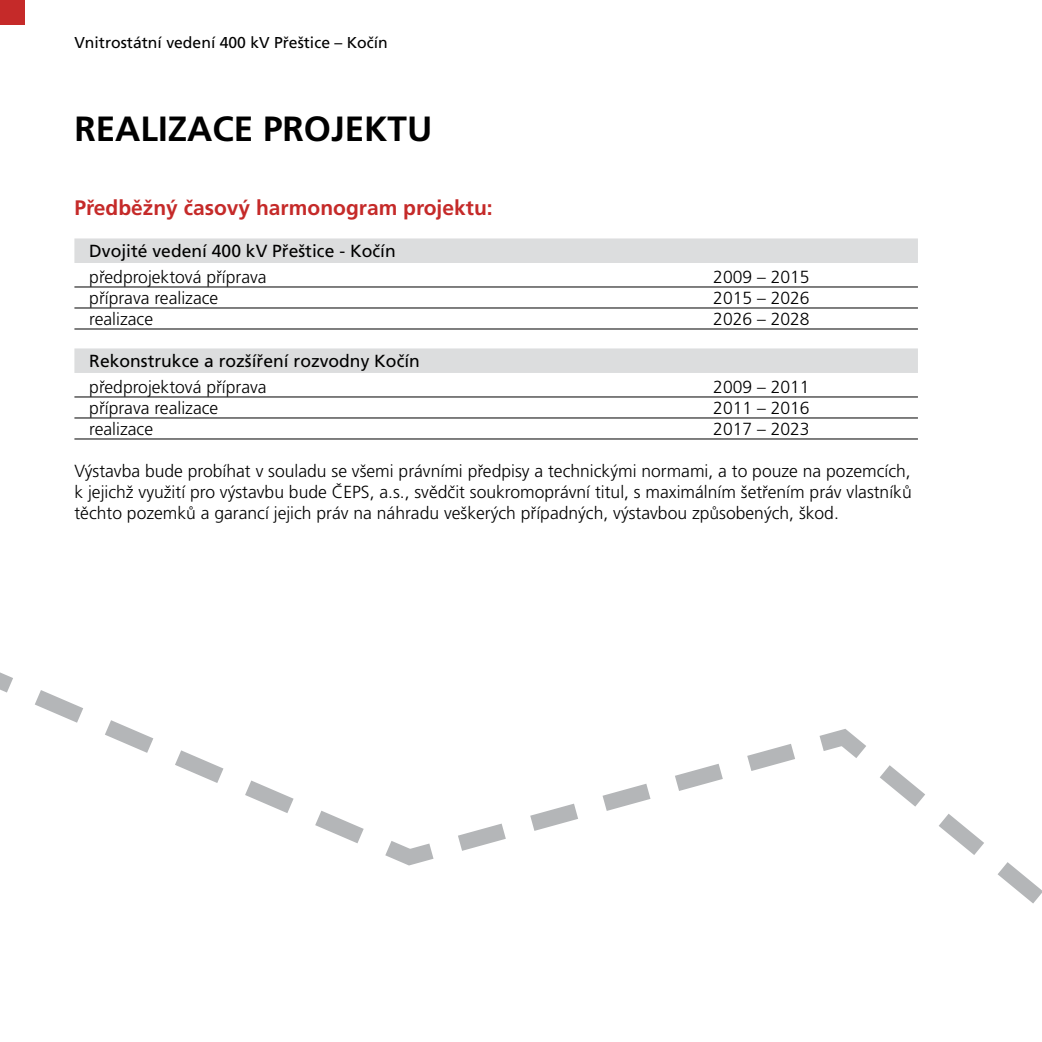
<style>
.page{position:relative;width:1042px;height:1042px;background:#fff}
.page>*{position:absolute;margin:0;border:0;box-sizing:border-box;transform-origin:0 0}
.t1{font:700 35px "Frutiger CE";color:#000}
.t2{font:700 21px "Frutiger CE";color:#c52a29}
.t3{font:300 17.5px/21px "Frutiger CE";color:#000;text-align:justify}
.t4{font:17.5px "Frutiger CE";color:#000}
.t5{font:15.75px "Frutiger CE";color:#000}
</style>
<div class="page">
<div style="left:0;top:0;width:25px;height:25px;background:#c52a29"></div>
<div style="left:74px;top:238px;width:844px;height:25px;background:#dcddde"></div>
<hr style="left:74px;top:287px;width:844px;height:1px;background:#000">
<hr style="left:74px;top:308px;width:844px;height:1px;background:#000">
<hr style="left:74px;top:329px;width:844px;height:1px;background:#000">
<div style="left:74px;top:348px;width:844px;height:25px;background:#dcddde"></div>
<hr style="left:74px;top:397px;width:844px;height:1px;background:#000">
<hr style="left:74px;top:418px;width:844px;height:1px;background:#000">
<hr style="left:74px;top:439px;width:844px;height:1px;background:#000">
<svg style="left:0;top:672px;width:1042px;height:232px"></svg>
<p class="t5" style="left:74px;top:34px;width:315px">Vnitrostátní vedení 400 kV Přeštice – Kočín</p>
<p class="t1" style="left:74px;top:111px;width:359px">REALIZACE PROJEKTU</p>
<p class="t2" style="left:74px;top:196px;width:420px">Předběžný časový harmonogram projektu:</p>
<p class="t4" style="left:89px;top:241px;width:308px">Dvojité vedení 400 kV Přeštice - Kočín</p>
<p class="t3" style="left:89px;top:267px;width:179px">předprojektová příprava</p>
<p class="t3" style="left:713px;top:267px;width:98px">2009 – 2015</p>
<p class="t3" style="left:89px;top:288px;width:130px">příprava realizace</p>
<p class="t3" style="left:713px;top:288px;width:98px">2015 – 2026</p>
<p class="t3" style="left:89px;top:309px;width:65px">realizace</p>
<p class="t3" style="left:713px;top:309px;width:98px">2026 – 2028</p>
<p class="t4" style="left:89px;top:351px;width:332px">Rekonstrukce a rozšíření rozvodny Kočín</p>
<p class="t3" style="left:89px;top:377px;width:179px">předprojektová příprava</p>
<p class="t3" style="left:713px;top:377px;width:98px">2009 – 2011</p>
<p class="t3" style="left:89px;top:398px;width:130px">příprava realizace</p>
<p class="t3" style="left:713px;top:398px;width:98px">2011 – 2016</p>
<p class="t3" style="left:89px;top:419px;width:65px">realizace</p>
<p class="t3" style="left:713px;top:419px;width:98px">2017 – 2023</p>
<p class="t3" style="left:74px;top:461px;width:839px">Výstavba bude probíhat v souladu se všemi právními předpisy a technickými normami, a to pouze na pozemcích, k jejichž využití pro výstavbu bude ČEPS, a.s., svědčit soukromoprávní titul, s maximálním šetřením práv vlastníků těchto pozemků a garancí jejich práv na náhradu veškerých případných, výstavbou způsobených, škod.</p>
</div>
